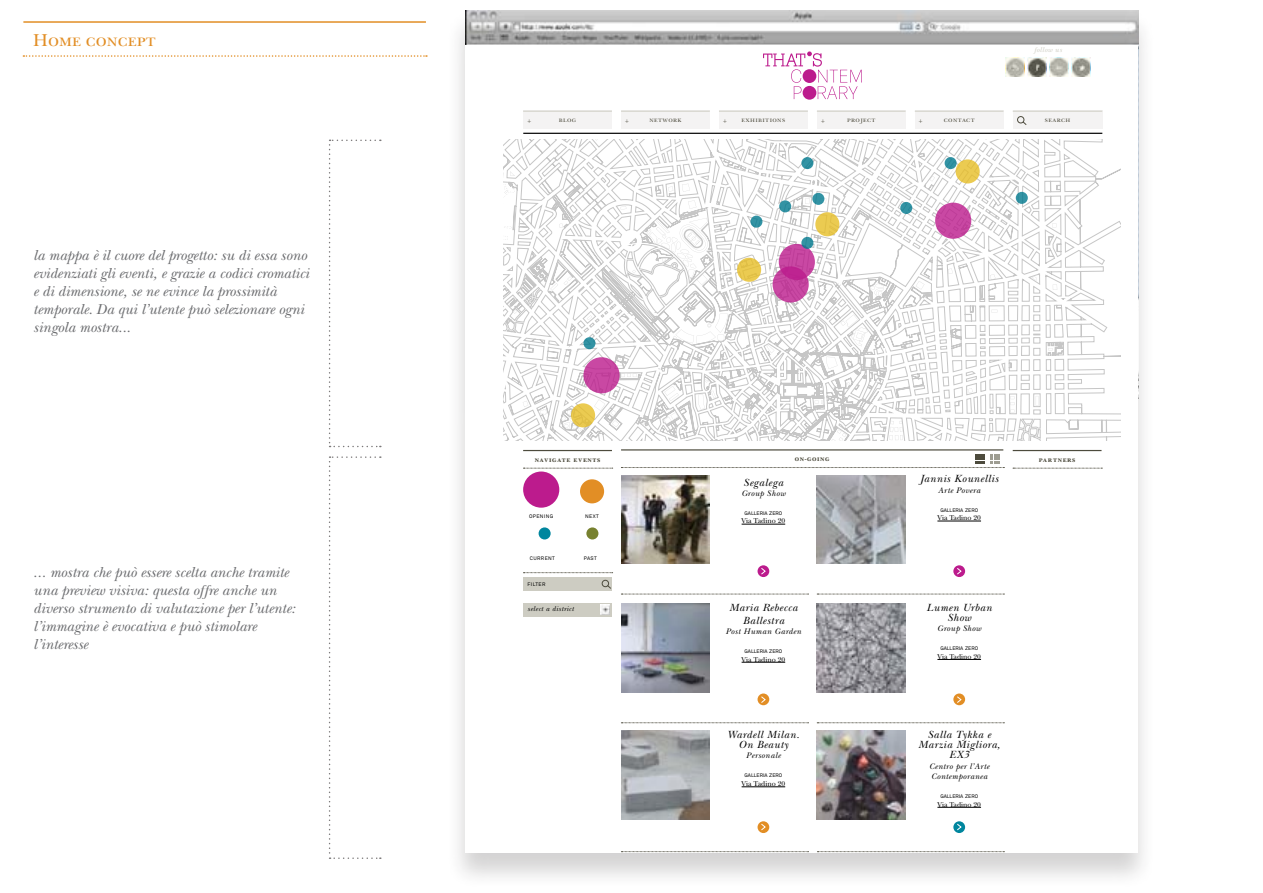
<style>
.page{position:relative;width:1263px;height:893px;background:#fff}
.page>*{position:absolute;margin:0;border:0;box-sizing:border-box;transform-origin:0 0}
.t1{font:18px "New Baskerville Std";color:#e28e25}
.t2{font:italic 15px/18px "New Baskerville Std";color:#6c6d70}
.t3{font:italic 10.8px/10.2px "New Baskerville Std";letter-spacing:.05em;color:#000;text-align:center}
.t4{font:italic 8.4px/10.2px "New Baskerville Std";letter-spacing:.05em;color:#000}
.t5{font:7.2px "New Baskerville Std";color:#000}
.t6{font:7.2px "New Baskerville Std";letter-spacing:.05em;color:#4d4b3d}
.t7{font:700 7.2px "New Baskerville Std";letter-spacing:.08em;color:#4d4b3d}
.t8{font:italic 7.2px "New Baskerville Std";letter-spacing:.05em;color:#000}
.t9{font:italic 7.2px "New Baskerville Std";letter-spacing:.05em;color:#cdccc2}
.t10{font:5.1px "Akkurat";color:#000}
.t11{font:5.1px "Akkurat";letter-spacing:.07em;color:#000}
</style>
<div class="page">
<div style="left:445px;top:9px;width:711px;height:879px;background:#231f20;opacity:.2"></div>
<img style="left:466px;top:11px;width:672px;height:34px">
<div style="left:466px;top:45px;width:672px;height:808px;background:#fff"></div>
<hr style="left:523px;top:133px;width:579px;height:1px;background:#000">
<svg style="left:504px;top:140px;width:617px;height:301px"></svg>
<svg style="left:755px;top:336px;width:3px;height:5px"></svg>
<svg style="left:847px;top:382px;width:3px;height:4px"></svg>
<svg style="left:632px;top:270px;width:4px;height:3px"></svg>
<svg style="left:673px;top:314px;width:55px;height:29px"></svg>
<svg style="left:646px;top:218px;width:62px;height:67px"></svg>
<div style="left:935px;top:203px;width:36px;height:36px;background:#c948a3;border-radius:50%"></div>
<svg style="left:779px;top:200px;width:12px;height:12px"></svg>
<svg style="left:583px;top:337px;width:12px;height:12px"></svg>
<div style="left:801px;top:157px;width:12px;height:12px;background:#3292a3;border-radius:50%"></div>
<svg style="left:750px;top:216px;width:12px;height:12px"></svg>
<svg style="left:812px;top:193px;width:12px;height:12px"></svg>
<div style="left:571px;top:403px;width:24px;height:24px;background:#eac94f;border-radius:50%"></div>
<div style="left:737px;top:258px;width:24px;height:24px;background:#ebca50;border-radius:50%"></div>
<div style="left:815px;top:212px;width:24px;height:24px;background:#ebcb51;border-radius:50%"></div>
<svg style="left:772px;top:266px;width:37px;height:37px"></svg>
<svg style="left:779px;top:244px;width:36px;height:36px"></svg>
<div style="left:956px;top:159px;width:24px;height:24px;background:#ebcb51;border-radius:50%"></div>
<svg style="left:944px;top:157px;width:13px;height:12px"></svg>
<div style="left:900px;top:202px;width:12px;height:12px;background:#3393a4;border-radius:50%"></div>
<div style="left:583px;top:357px;width:37px;height:36px;background:#c948a3;border-radius:50%"></div>
<svg style="left:801px;top:237px;width:12px;height:12px"></svg>
<svg style="left:1016px;top:192px;width:12px;height:12px"></svg>
<svg style="left:763px;top:51px;width:99px;height:49px"></svg>
<svg style="left:757px;top:565px;width:12px;height:12px"></svg>
<svg style="left:757px;top:693px;width:12px;height:12px"></svg>
<svg style="left:757px;top:821px;width:12px;height:12px"></svg>
<svg style="left:953px;top:565px;width:12px;height:12px"></svg>
<svg style="left:953px;top:693px;width:12px;height:12px"></svg>
<svg style="left:953px;top:821px;width:12px;height:12px"></svg>
<img style="left:1074px;top:57px;width:16px;height:1px">
<img style="left:817px;top:475px;width:89px;height:89px">
<img style="left:817px;top:731px;width:89px;height:88px">
<img style="left:621px;top:475px;width:89px;height:89px">
<img style="left:621px;top:731px;width:89px;height:88px">
<img style="left:817px;top:603px;width:89px;height:89px">
<img style="left:621px;top:603px;width:89px;height:89px">
<hr style="left:621px;top:449px;width:382px;height:1px;background:#4d4b3d">
<svg style="left:621px;top:594px;width:187px;height:1px"></svg>
<svg style="left:817px;top:594px;width:187px;height:1px"></svg>
<svg style="left:621px;top:722px;width:187px;height:1px"></svg>
<svg style="left:817px;top:722px;width:187px;height:1px"></svg>
<svg style="left:621px;top:851px;width:187px;height:1px"></svg>
<svg style="left:817px;top:851px;width:187px;height:1px"></svg>
<hr style="left:742px;top:786px;width:43px;height:1px;background:#000">
<hr style="left:742px;top:662px;width:43px;height:1px;background:#000">
<hr style="left:742px;top:524px;width:43px;height:1px;background:#000">
<hr style="left:937px;top:807px;width:44px;height:1px;background:#000">
<hr style="left:937px;top:659px;width:44px;height:1px;background:#000">
<hr style="left:937px;top:521px;width:44px;height:1px;background:#000">
<svg style="left:761px;top:567px;width:5px;height:8px"></svg>
<svg style="left:956px;top:567px;width:6px;height:8px"></svg>
<svg style="left:761px;top:696px;width:5px;height:7px"></svg>
<svg style="left:956px;top:696px;width:6px;height:7px"></svg>
<svg style="left:761px;top:823px;width:5px;height:8px"></svg>
<svg style="left:956px;top:823px;width:6px;height:8px"></svg>
<div style="left:523px;top:603px;width:89px;height:13px;background:#cdccc2"></div>
<div style="left:523px;top:577px;width:89px;height:14px;background:#cdccc2"></div>
<hr style="left:523px;top:450px;width:89px;height:1px;background:#4d4b3d">
<hr style="left:1013px;top:450px;width:88px;height:1px;background:#4d4b3d">
<svg style="left:523px;top:468px;width:90px;height:1px"></svg>
<svg style="left:1013px;top:468px;width:89px;height:1px"></svg>
<svg style="left:523px;top:572px;width:90px;height:1px"></svg>
<div style="left:580px;top:479px;width:24px;height:24px;background:#e28e25;border-radius:50%"></div>
<div style="left:539px;top:527px;width:12px;height:12px;background:#00869e;border-radius:50%"></div>
<div style="left:586px;top:527px;width:12px;height:12px;background:#77812f;border-radius:50%"></div>
<svg style="left:600px;top:605px;width:10px;height:9px"></svg>
<div style="left:602px;top:580px;width:7px;height:7px;border:1px solid #4d4b3d;border-radius:50%"></div>
<img style="left:1028px;top:57px;width:18px;height:1px">
<img style="left:1005px;top:57px;width:19px;height:19px">
<svg style="left:1006px;top:58px;width:18px;height:18px"></svg>
<svg style="left:1028px;top:58px;width:18px;height:18px"></svg>
<svg style="left:1050px;top:58px;width:18px;height:18px"></svg>
<svg style="left:1072px;top:58px;width:18px;height:18px"></svg>
<div style="left:523px;top:471px;width:36px;height:37px;background:#bc1b8d;border-radius:50%"></div>
<svg style="left:621px;top:454px;width:383px;height:14px"></svg>
<div style="left:523px;top:111px;width:89px;height:18px;background:#f4f3f3"></div>
<div style="left:621px;top:111px;width:89px;height:18px;background:#f4f3f3"></div>
<div style="left:719px;top:111px;width:89px;height:18px;background:#f4f3f3"></div>
<div style="left:817px;top:111px;width:89px;height:18px;background:#f4f3f3"></div>
<div style="left:915px;top:111px;width:89px;height:18px;background:#f4f3f3"></div>
<div style="left:1013px;top:111px;width:89px;height:18px;background:#f4f3f3"></div>
<hr style="left:523px;top:111px;width:89px;height:1px;background:#cdccc2">
<hr style="left:621px;top:111px;width:89px;height:1px;background:#cdccc2">
<hr style="left:719px;top:111px;width:89px;height:1px;background:#cdccc2">
<hr style="left:817px;top:111px;width:88px;height:1px;background:#cdccc2">
<hr style="left:915px;top:111px;width:88px;height:1px;background:#cdccc2">
<hr style="left:1013px;top:111px;width:89px;height:1px;background:#cdccc2">
<div style="left:1017px;top:116px;width:7px;height:7px;border:1px solid #4d4b3d;border-radius:50%"></div>
<svg style="left:1022px;top:121px;width:5px;height:4px"></svg>
<hr style="left:23px;top:21px;width:403px;height:2px;background:#e28e25">
<svg style="left:23px;top:55px;width:404px;height:2px"></svg>
<svg style="left:329px;top:140px;width:52px;height:307px"></svg>
<svg style="left:329px;top:456px;width:52px;height:403px"></svg>
<p class="t1" style="left:33px;top:30px;width:124px">Home concept</p>
<p class="t2" style="left:33px;top:246px;width:277px">la mappa è il cuore del progetto: su di essa sono evidenziati gli eventi, e grazie a codici cromatici e di dimensione, se ne evince la prossimità temporale. Da qui l’utente può selezionare ogni singola mostra...</p>
<p class="t2" style="left:33px;top:563px;width:264px">... mostra che può essere scelta anche tramite una preview visiva: questa offre anche un diverso strumento di valutazione per l’utente: l’immagine è evocativa e può stimolare l’interesse</p>
<p class="t9" style="left:1034px;top:46px;width:29px">follow us</p>
<p class="t6" style="left:527px;top:116px;width:5px">+</p>
<p class="t6" style="left:559px;top:116px;width:19px">blog</p>
<p class="t6" style="left:625px;top:116px;width:5px">+</p>
<p class="t6" style="left:649px;top:116px;width:34px">network</p>
<p class="t6" style="left:723px;top:116px;width:5px">+</p>
<p class="t6" style="left:741px;top:116px;width:45px">exhibitions</p>
<p class="t6" style="left:821px;top:116px;width:5px">+</p>
<p class="t6" style="left:847px;top:116px;width:30px">project</p>
<p class="t6" style="left:919px;top:116px;width:5px">+</p>
<p class="t6" style="left:944px;top:116px;width:32px">contact</p>
<p class="t6" style="left:1045px;top:116px;width:27px">search</p>
<p class="t7" style="left:795px;top:455px;width:36px">on-going</p>
<p class="t7" style="left:535px;top:455px;width:67px">navigate events</p>
<p class="t7" style="left:1039px;top:455px;width:38px">partners</p>
<p class="t11" style="left:529px;top:514px;width:26px">OPENING</p>
<p class="t10" style="left:585px;top:514px;width:15px">NEXT</p>
<p class="t11" style="left:530px;top:556px;width:27px">CURRENT</p>
<p class="t10" style="left:584px;top:556px;width:14px">PAST</p>
<p class="t10" style="left:528px;top:581px;width:19px">FILTER</p>
<p class="t8" style="left:528px;top:605px;width:48px">select a district</p>
<p class="t3" style="left:744px;top:477px;width:41px">Segalega</p>
<p class="t4" style="left:741px;top:488px;width:45px">Group Show</p>
<p class="t10" style="left:744px;top:510px;width:39px">GALLERIA ZERO</p>
<p class="t5" style="left:742px;top:517px;width:45px">Via Tadino 20</p>
<p class="t3" style="left:729px;top:601px;width:70px;line-height:13px">Maria Rebecca<br>Ballestra</p>
<p class="t4" style="left:726px;top:626px;width:77px">Post Human Garden</p>
<p class="t10" style="left:744px;top:648px;width:39px">GALLERIA ZERO</p>
<p class="t5" style="left:742px;top:655px;width:45px">Via Tadino 20</p>
<p class="t3" style="left:727px;top:729px;width:74px">Wardell Milan.<br>On Beauty</p>
<p class="t4" style="left:746px;top:751px;width:36px">Personale</p>
<p class="t10" style="left:744px;top:773px;width:39px">GALLERIA ZERO</p>
<p class="t5" style="left:742px;top:779px;width:45px">Via Tadino 20</p>
<p class="t3" style="left:920px;top:474px;width:80px">Jannis Kounellis</p>
<p class="t4" style="left:938px;top:485px;width:44px">Arte Povera</p>
<p class="t10" style="left:940px;top:507px;width:39px">GALLERIA ZERO</p>
<p class="t5" style="left:937px;top:514px;width:45px">Via Tadino 20</p>
<p class="t3" style="left:926px;top:602px;width:67px">Lumen Urban<br>Show</p>
<p class="t4" style="left:937px;top:623px;width:45px">Group Show</p>
<p class="t10" style="left:940px;top:645px;width:39px">GALLERIA ZERO</p>
<p class="t5" style="left:937px;top:652px;width:45px">Via Tadino 20</p>
<p class="t3" style="left:918px;top:729px;width:84px">Salla Tykka e<br>Marzia Migliora,<br>EX3</p>
<p class="t4" style="left:929px;top:761px;width:62px">Centro per l’Arte<br>Contemporanea</p>
<p class="t10" style="left:940px;top:793px;width:39px">GALLERIA ZERO</p>
<p class="t5" style="left:937px;top:800px;width:45px">Via Tadino 20</p>
</div>
